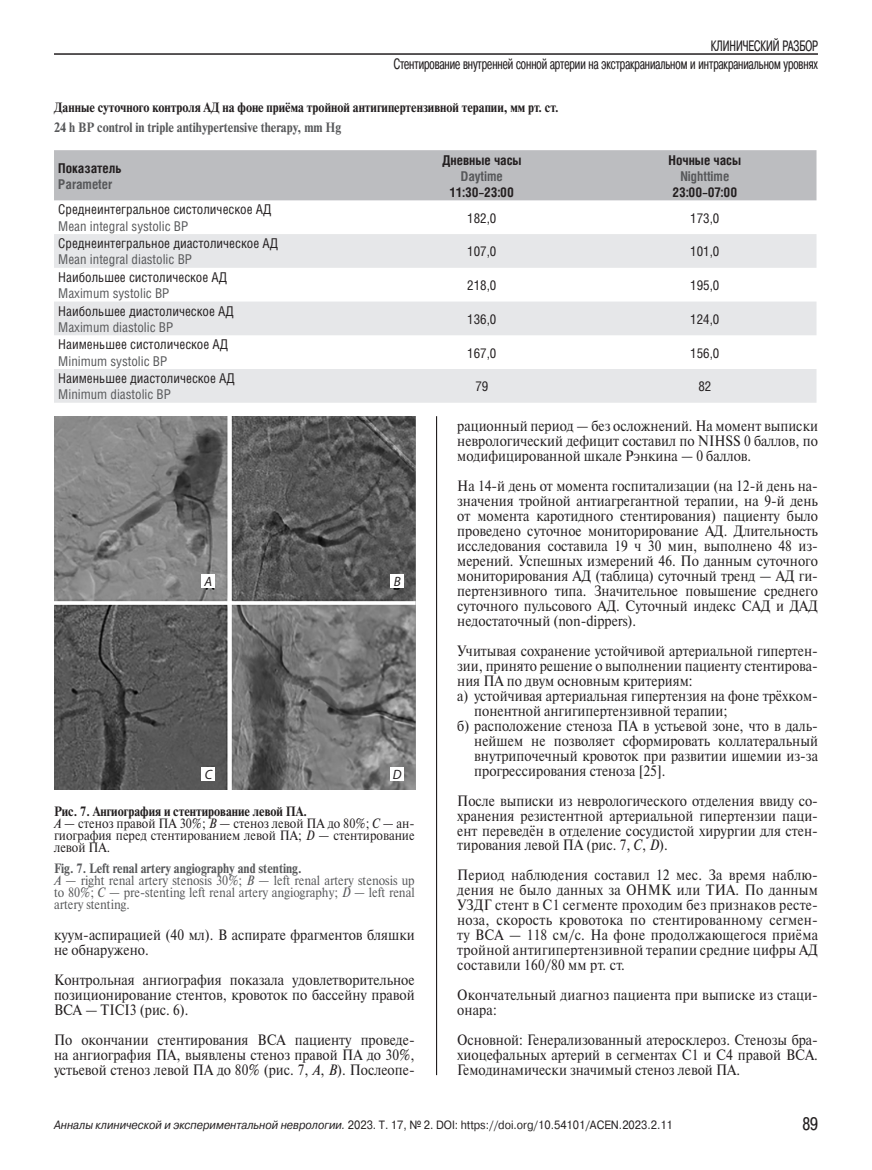
<style>
.page{position:relative;width:872px;height:1170px;background:#fff}
.page>*{position:absolute;margin:0;border:0;box-sizing:border-box;transform-origin:0 0}
.t1{font:18px "Pragmatica Cond C";color:#231f20}
.Основной_текст{font:15px/15px "Newton C";color:#231f20;text-align:justify;scale:.9 1}
.t2{font:15px/18px "Pragmatica Cond C";color:#231f20;text-align:right;scale:.8 1}
.текст_в_табл{font:13.5px "Helios Cond";color:#231f20}
.Основной_текст-2{font:13.5px/12px "Newton C";color:#57585a;text-align:justify;scale:.9 1}
.Основной_текст-3{font:700 13.5px "Newton C";color:#231f20;scale:.9 1}
.текст_в_табл-2{font:13.5px "Helios Cond";color:#57585a}
.Основной_текст-4{font:13.5px/12px "Newton C";color:#231f20;text-align:justify;scale:.9 1}
.Основной_текст-5{font:700 13.5px "Newton C";color:#57585a;scale:.9 1}
.текст_в_табл-3{font:700 13.5px "Helios Cond";color:#231f20}
.текст_в_табл-4{font:700 13.5px "Helios Cond";color:#57585a}
.текст_в_табл-5{font:italic 13.5px "Myriad Pro";color:#231f20}
.t3{font:12px "Pragmatica";color:#231f20;scale:.9 1}
.s1{font-style:italic}
</style>
<div class="page">
<hr style="left:54px;top:53px;width:764px;height:2px;background:#231f20">
<hr style="left:436px;top:416px;width:1px;height:658px;background:#231f20">
<div style="left:54px;top:150px;width:762px;height:50px;background:#bcbdc0"></div>
<svg style="left:54px;top:234px;width:762px;height:168px;fill:#e6e7e9"></svg>
<img style="left:54px;top:416px;width:361px;height:373px">
<div style="left:202px;top:574px;width:13px;height:13px;background:#fff"></div>
<div style="left:202px;top:767px;width:13px;height:13px;background:#fff"></div>
<div style="left:390px;top:574px;width:14px;height:13px;background:#fff"></div>
<div style="left:390px;top:767px;width:14px;height:13px;background:#fff"></div>
<p class="t2" style="left:394px;top:36px;width:532px">КЛИНИЧЕСКИЙ РАЗБОР<br>Стентирование внутренней сонной артерии на экстракраниальном и интракраниальном уровнях</p>
<p class="Основной_текст-3" style="left:54px;top:99px;width:562px">Данные суточного контроля АД на фоне приёма тройной антигипертензивной терапии, мм рт. ст.</p>
<p class="Основной_текст-5" style="left:54px;top:120px;width:321px">24 h BP control in triple antihypertensive therapy, mm Hg</p>
<p class="текст_в_табл-3" style="left:58px;top:160px;width:65px">Показатель</p>
<p class="текст_в_табл-4" style="left:58px;top:176px;width:56px">Parameter</p>
<p class="текст_в_табл-3" style="left:442px;top:152px;width:81px">Дневные часы</p>
<p class="текст_в_табл-4" style="left:461px;top:168px;width:44px">Daytime</p>
<p class="текст_в_табл-3" style="left:450px;top:184px;width:66px">11:30–23:00</p>
<p class="текст_в_табл-3" style="left:668px;top:152px;width:74px">Ночные часы</p>
<p class="текст_в_табл-4" style="left:680px;top:168px;width:50px">Nighttime</p>
<p class="текст_в_табл-3" style="left:672px;top:184px;width:66px">23:00–07:00</p>
<p class="текст_в_табл" style="left:58px;top:201px;width:214px">Среднеинтегральное систолическое АД</p>
<p class="текст_в_табл-2" style="left:58px;top:218px;width:132px">Mean integral systolic BP</p>
<p class="текст_в_табл" style="left:58px;top:235px;width:221px">Среднеинтегральное диастолическое АД</p>
<p class="текст_в_табл-2" style="left:58px;top:251px;width:135px">Mean integral diastolic BP</p>
<p class="текст_в_табл" style="left:58px;top:269px;width:170px">Наибольшее систолическое АД</p>
<p class="текст_в_табл-2" style="left:58px;top:285px;width:113px">Maximum systolic BP</p>
<p class="текст_в_табл" style="left:58px;top:303px;width:177px">Наибольшее диастолическое АД</p>
<p class="текст_в_табл-2" style="left:58px;top:319px;width:117px">Maximum diastolic BP</p>
<p class="текст_в_табл" style="left:58px;top:336px;width:171px">Наименьшее систолическое АД</p>
<p class="текст_в_табл-2" style="left:58px;top:352px;width:111px">Minimum systolic BP</p>
<p class="текст_в_табл" style="left:58px;top:370px;width:178px">Наименьшее диастолическое АД</p>
<p class="текст_в_табл-2" style="left:58px;top:386px;width:114px">Minimum diastolic BP</p>
<p class="текст_в_табл-5" style="left:205px;top:573px;width:9px">A</p>
<p class="текст_в_табл-5" style="left:205px;top:766px;width:9px">C</p>
<p class="текст_в_табл-5" style="left:394px;top:573px;width:9px">B</p>
<p class="текст_в_табл-5" style="left:393px;top:766px;width:10px">D</p>
<p class="Основной_текст-3" style="left:54px;top:804px;width:282px">Рис. 7. Ангиография и стентирование левой ПА.</p>
<p class="Основной_текст-4" style="left:54px;top:817px;width:402px"><span class="s1">А</span> — стеноз правой ПА 30%; <span class="s1">В</span> — стеноз левой ПА до 80%; <span class="s1">С</span> — ан&shy;гиография перед стентированием левой ПА; <span class="s1">D</span> — стентирование левой ПА.</p>
<p class="Основной_текст-5" style="left:54px;top:860px;width:277px">Fig. 7. Left renal artery angiography and stenting.</p>
<p class="Основной_текст-2" style="left:54px;top:874px;width:402px"><span class="s1">А</span> — right renal artery stenosis 30%; <span class="s1">В</span> — left renal artery stenosis up to 80%; <span class="s1">С</span> — pre-stenting left renal artery angiography; <span class="s1">D</span> — left renal artery stenting.</p>
<p class="Основной_текст" style="left:54px;top:927px;width:402px">куум-аспирацией (40 мл). В аспирате фрагментов бляшки не обнаружено.</p>
<p class="Основной_текст" style="left:54px;top:972px;width:402px">Контрольная ангиография показала удовлетворительное позиционирование стентов, кровоток по бассейну правой ВСА — TICI3 (рис. 6).</p>
<p class="Основной_текст" style="left:54px;top:1032px;width:402px">По окончании стентирования ВСА пациенту проведе&shy;на ангиография ПА, выявлены стеноз правой ПА до 30%, устьевой стеноз левой ПА до 80% (рис. 7, <span class="s1">А</span>, <span class="s1">В</span>). Послеопе-</p>
<p class="текст_в_табл" style="left:467px;top:210px;width:31px">182,0</p>
<p class="текст_в_табл" style="left:690px;top:210px;width:31px">173,0</p>
<p class="текст_в_табл" style="left:467px;top:243px;width:31px">107,0</p>
<p class="текст_в_табл" style="left:690px;top:243px;width:31px">101,0</p>
<p class="текст_в_табл" style="left:467px;top:277px;width:31px">218,0</p>
<p class="текст_в_табл" style="left:690px;top:277px;width:31px">195,0</p>
<p class="текст_в_табл" style="left:467px;top:311px;width:31px">136,0</p>
<p class="текст_в_табл" style="left:690px;top:311px;width:31px">124,0</p>
<p class="текст_в_табл" style="left:467px;top:344px;width:31px">167,0</p>
<p class="текст_в_табл" style="left:690px;top:344px;width:31px">156,0</p>
<p class="текст_в_табл" style="left:475px;top:378px;width:14px">79</p>
<p class="текст_в_табл" style="left:698px;top:378px;width:14px">82</p>
<p class="Основной_текст" style="left:457px;top:418px;width:402px">рационный период — без осложнений. На момент выписки неврологический дефицит составил по NIHSS 0 баллов, по модифицированной шкале Рэнкина — 0 баллов.</p>
<p class="Основной_текст" style="left:457px;top:478px;width:402px">На 14-й день от момента госпитализации (на 12-й день на&shy;значения тройной антиагрегантной терапии, на 9-й день от момента каротидного стентирования) пациенту было проведено суточное мониторирование АД. Длительность исследования составила 19 ч 30 мин, выполнено 48 из&shy;мерений. Успешных измерений 46. По данным суточного мониторирования АД (таблица) суточный тренд — АД ги&shy;пертензивного типа. Значительное повышение среднего суточного пульсового АД. Суточный индекс САД и ДАД недостаточный (non-dippers).</p>
<p class="Основной_текст" style="left:457px;top:643px;width:402px">Учитывая сохранение устойчивой артериальной гипертен&shy;зии, принято решение о выполнении пациенту стентирова&shy;ния ПА по двум основным критериям:</p>
<p class="Основной_текст" style="left:474px;top:688px;width:383px;text-indent:-17px">a) устойчивая артериальная гипертензия на фоне трёхком&shy;понентной ангигипертензивной терапии;</p>
<p class="Основной_текст" style="left:474px;top:718px;width:383px;text-indent:-17px">б) расположение стеноза ПА в устьевой зоне, что в даль&shy;нейшем не позволяет сформировать коллатеральный внутрипочечный кровоток при развитии ишемии из-за прогрессирования стеноза [25].</p>
<p class="Основной_текст" style="left:457px;top:792px;width:402px">После выписки из неврологического отделения ввиду со&shy;хранения резистентной артериальной гипертензии паци&shy;ент переведён в отделение сосудистой хирургии для стен&shy;тирования левой ПА (рис. 7, <span class="s1">C</span>, <span class="s1">D</span>).</p>
<p class="Основной_текст" style="left:457px;top:867px;width:402px">Период наблюдения составил 12 мес. За время наблю&shy;дения не было данных за ОНМК или ТИА. По данным УЗДГ стент в С1 сегменте проходим без признаков ресте&shy;ноза, скорость кровотока по стентированному сегмен&shy;ту ВСА — 118 см/с. На фоне продолжающегося приёма тройной антигипертензивной терапии средние цифры АД составили 160/80 мм рт. ст.</p>
<p class="Основной_текст" style="left:457px;top:987px;width:402px">Окончательный диагноз пациента при выписке из стаци&shy;онара:</p>
<p class="Основной_текст" style="left:457px;top:1032px;width:402px">Основной: Генерализованный атеросклероз. Стенозы бра&shy;хиоцефальных артерий в сегментах С1 и С4 правой ВСА.<br>Гемодинамически значимый стеноз левой ПА.</p>
<p class="t3" style="left:54px;top:1117px;width:689px"><span class="s1">Анналы клинической и экспериментальной неврологии.</span> 2023. Т. 17, № 2. DOI: https://doi.org/10.54101/ACEN.2023.2.11</p>
<p class="t1" style="left:802px;top:1113px;width:17px">89</p>
</div>
